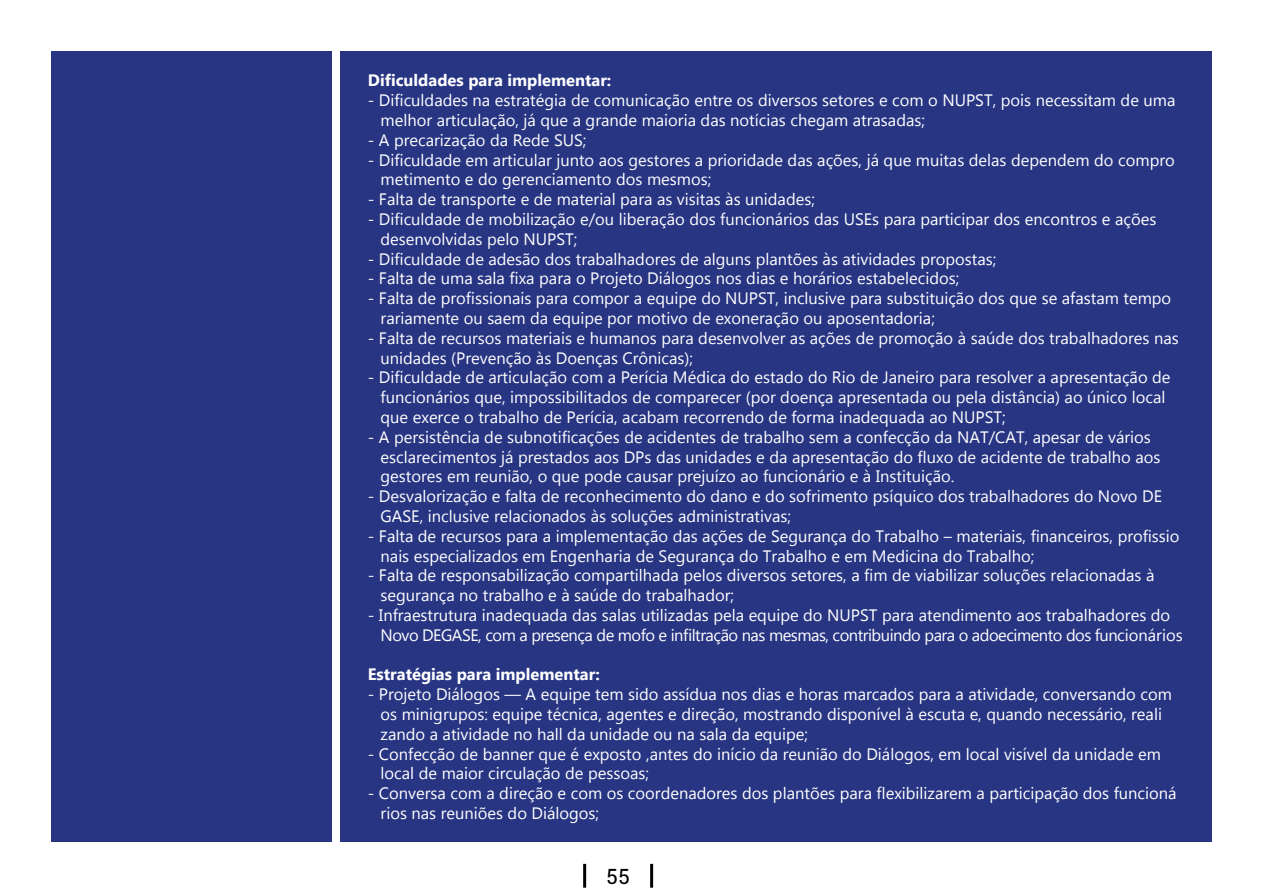
<style>
.page{position:relative;width:1263px;height:893px;background:#fff}
.page>*{position:absolute;margin:0;border:0;box-sizing:border-box;transform-origin:0 0}
.t1{font:21px "Roboto";color:#000}
.t2{font:16.5px/19.8px "Lao UI";color:#fff}
.t3{font:700 16.5px "Lao UI";color:#fff}
</style>
<div class="page">
<hr style="left:583px;top:864px;width:3px;height:24px;background:#000">
<hr style="left:650px;top:864px;width:3px;height:24px;background:#000">
<div style="left:51px;top:51px;width:281px;height:791px;background:#283583"></div>
<div style="left:340px;top:51px;width:872px;height:791px;background:#283583"></div>
<p class="t3" style="left:368px;top:70px;width:245px">Dificuldades para implementar:</p>
<p class="t2" style="left:381px;top:90px;width:796px;text-indent:-13px">- Dificuldades na estratégia de comunicação entre os diversos setores e com o NUPST, pois necessitam de uma melhor articulação, já que a grande maioria das notícias chegam atrasadas;</p>
<p class="t2" style="left:368px;top:129px;width:220px">- A precarização da Rede SUS;</p>
<p class="t2" style="left:381px;top:149px;width:796px;text-indent:-13px">- Dificuldade em articular junto aos gestores a prioridade das ações, já que muitas delas dependem do compro metimento e do gerenciamento dos mesmos;</p>
<p class="t2" style="left:368px;top:189px;width:449px">- Falta de transporte e de material para as visitas às unidades;</p>
<p class="t2" style="left:381px;top:209px;width:777px;text-indent:-13px">- Dificuldade de mobilização e/ou liberação dos funcionários das USEs para participar dos encontros e ações desenvolvidas pelo NUPST;</p>
<p class="t2" style="left:368px;top:248px;width:630px">- Dificuldade de adesão dos trabalhadores de alguns plantões às atividades propostas;</p>
<p class="t2" style="left:368px;top:268px;width:593px">- Falta de uma sala fixa para o Projeto Diálogos nos dias e horários estabelecidos;</p>
<p class="t2" style="left:381px;top:288px;width:792px;text-indent:-13px">- Falta de profissionais para compor a equipe do NUPST, inclusive para substituição dos que se afastam tempo rariamente ou saem da equipe por motivo de exoneração ou aposentadoria;</p>
<p class="t2" style="left:381px;top:327px;width:800px;text-indent:-13px">- Falta de recursos materiais e humanos para desenvolver as ações de promoção à saúde dos trabalhadores nas unidades (Prevenção às Doenças Crônicas);</p>
<p class="t2" style="left:381px;top:367px;width:791px;text-indent:-13px">- Dificuldade de articulação com a Perícia Médica do estado do Rio de Janeiro para resolver a apresentação de funcionários que, impossibilitados de comparecer (por doença apresentada ou pela distância) ao único local que exerce o trabalho de Perícia, acabam recorrendo de forma inadequada ao NUPST;</p>
<p class="t2" style="left:381px;top:426px;width:781px;text-indent:-13px">- A persistência de subnotificações de acidentes de trabalho sem a confecção da NAT/CAT, apesar de vários esclarecimentos já prestados aos DPs das unidades e da apresentação do fluxo de acidente de trabalho aos gestores em reunião, o que pode causar prejuízo ao funcionário e à Instituição.</p>
<p class="t2" style="left:381px;top:486px;width:783px;text-indent:-13px">- Desvalorização e falta de reconhecimento do dano e do sofrimento psíquico dos trabalhadores do Novo DE<br>GASE, inclusive relacionados às soluções administrativas;</p>
<p class="t2" style="left:381px;top:525px;width:800px;text-indent:-13px">- Falta de recursos para a implementação das ações de Segurança do Trabalho – materiais, financeiros, profissio nais especializados em Engenharia de Segurança do Trabalho e em Medicina do Trabalho;</p>
<p class="t2" style="left:381px;top:565px;width:775px;text-indent:-13px">- Falta de responsabilização compartilhada pelos diversos setores, a fim de viabilizar soluções relacionadas à segurança no trabalho e à saúde do trabalhador;</p>
<p class="t2" style="left:381px;top:605px;width:804px;text-indent:-13px">- Infraestrutura inadequada das salas utilizadas pela equipe do NUPST para atendimento aos trabalhadores do<br>Novo DEGASE, com a presença de mofo e infiltração nas mesmas, contribuindo para o adoecimento dos funcionários</p>
<p class="t3" style="left:368px;top:664px;width:233px">Estratégias para implementar:</p>
<p class="t2" style="left:381px;top:684px;width:793px;text-indent:-13px">- Projeto Diálogos — A equipe tem sido assídua nos dias e horas marcados para a atividade, conversando com os minigrupos: equipe técnica, agentes e direção, mostrando disponível à escuta e, quando necessário, reali zando a atividade no hall da unidade ou na sala da equipe;</p>
<p class="t2" style="left:381px;top:743px;width:782px;text-indent:-13px">- Confecção de banner que é exposto ,antes do início da reunião do Diálogos, em local visível da unidade em local de maior circulação de pessoas;</p>
<p class="t2" style="left:381px;top:783px;width:797px;text-indent:-13px">- Conversa com a direção e com os coordenadores dos plantões para flexibilizarem a participação dos funcioná rios nas reuniões do Diálogos;</p>
<p class="t1" style="left:606px;top:861px;width:25px">55</p>
</div>
